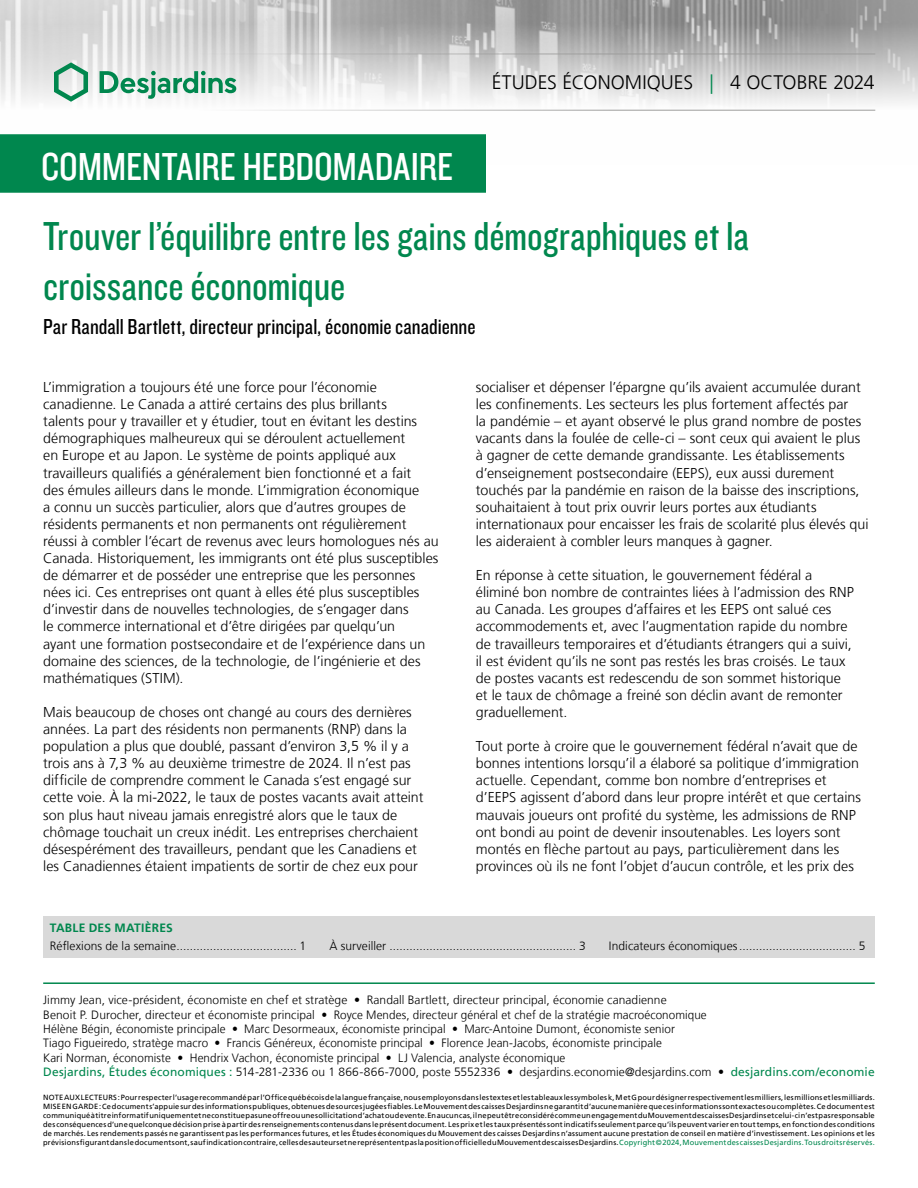
<style>
.page{position:relative;width:918px;height:1188px;background:#fff}
.page>*{position:absolute;margin:0;border:0;box-sizing:border-box;transform-origin:0 0}
.t1{font:42px/50.4px "Knockout 29 Junior Ltweight";letter-spacing:-.005em;color:#00874e}
.t2{font:40.5px "Knockout 29 Junior Ltweight";color:#fff}
.t3{font:22.5px "Knockout 29 Junior Ltweight";color:#000}
.t4{font:300 19.5px "Frutiger LT";letter-spacing:-.005em;color:#000}
.t5{font:300 14.25px/17.1px "Frutiger LT";color:#000}
.t6{font:300 12px/14.4px "Frutiger LT";letter-spacing:.005em;color:#000}
.t7{font:700 12px "Frutiger LT";letter-spacing:.02em;color:#00874e}
.t8{font:7.5px/9px "Frutiger LT";letter-spacing:.025em;color:#000;text-align:justify}
.s1{color:#00874e}
.s2{font-weight:400;color:#00874e}
</style>
<div class="page">
<img style="left:0;top:0;width:918px;height:111px">
<hr style="left:43px;top:54px;width:832px;height:1px;background:#9d9d9c">
<hr style="left:43px;top:110px;width:832px;height:1px;background:#9d9d9c">
<svg style="left:54px;top:62px;width:34px;height:40px"></svg>
<svg style="left:100px;top:71px;width:136px;height:28px"></svg>
<div style="left:0;top:135px;width:485px;height:57px;background:#00874e"></div>
<div style="left:0;top:134px;width:486px;height:59px;border:2px solid #00874e"></div>
<hr style="left:43px;top:982px;width:832px;height:2px;background:#00874e">
<div style="left:43px;top:917px;width:832px;height:41px;background:#d9d9d9"></div>
<h2 class="t2" style="left:41px;top:140px;width:413px">COMMENTAIRE HEBDOMADAIRE</h2>
<h3 class="t4" style="left:492px;top:72px;width:384px">ÉTUDES ÉCONOMIQUES <span class="s1">|</span> 4 OCTOBRE 2024</h3>
<h1 class="t1" style="left:43px;top:209px;width:708px">Trouver l’équilibre entre les gains démographiques et la croissance économique</h1>
<h3 class="t3" style="left:43px;top:312px;width:434px">Par Randall Bartlett, directeur principal, économie canadienne</h3>
<p class="t5" style="left:43px;top:379px;width:397px">L’immigration a toujours été une force pour l’économie canadienne. Le Canada a attiré certains des plus brillants<br>talents pour y travailler et y étudier, tout en évitant les destins démographiques malheureux qui se déroulent actuellement<br>en Europe et au Japon. Le système de points appliqué aux travailleurs qualifiés a généralement bien fonctionné et a fait<br>des émules ailleurs dans le monde. L’immigration économique<br>a connu un succès particulier, alors que d’autres groupes de résidents permanents et non permanents ont régulièrement réussi à combler l’écart de revenus avec leurs homologues nés au Canada. Historiquement, les immigrants ont été plus susceptibles de démarrer et de posséder une entreprise que les personnes nées ici. Ces entreprises ont quant à elles été plus susceptibles d’investir dans de nouvelles technologies, de s’engager dans<br>le commerce international et d’être dirigées par quelqu’un<br>ayant une formation postsecondaire et de l’expérience dans un domaine des sciences, de la technologie, de l’ingénierie et des mathématiques (STIM).</p>
<p class="t5" style="left:43px;top:704px;width:382px">Mais beaucoup de choses ont changé au cours des dernières années. La part des résidents non permanents (RNP) dans la population a plus que doublé, passant d’environ 3,5 % il y a trois ans à 7,3 % au deuxième trimestre de 2024. Il n’est pas difficile de comprendre comment le Canada s’est engagé sur cette voie. À la mi‑2022, le taux de postes vacants avait atteint son plus haut niveau jamais enregistré alors que le taux de chômage touchait un creux inédit. Les entreprises cherchaient désespérément des travailleurs, pendant que les Canadiens et les Canadiennes étaient impatients de sortir de chez eux pour</p>
<p class="t5" style="left:476px;top:379px;width:394px">socialiser et dépenser l’épargne qu’ils avaient accumulée durant les confinements. Les secteurs les plus fortement affectés par<br>la pandémie – et ayant observé le plus grand nombre de postes vacants dans la foulée de celle-ci – sont ceux qui avaient le plus à gagner de cette demande grandissante. Les établissements d’enseignement postsecondaire (EEPS), eux aussi durement touchés par la pandémie en raison de la baisse des inscriptions, souhaitaient à tout prix ouvrir leurs portes aux étudiants internationaux pour encaisser les frais de scolarité plus élevés qui les aideraient à combler leurs manques à gagner.</p>
<p class="t5" style="left:476px;top:567px;width:380px">En réponse à cette situation, le gouvernement fédéral a éliminé bon nombre de contraintes liées à l’admission des RNP au Canada. Les groupes d’affaires et les EEPS ont salué ces accommodements et, avec l’augmentation rapide du nombre de travailleurs temporaires et d’étudiants étrangers qui a suivi, il est évident qu’ils ne sont pas restés les bras croisés. Le taux de postes vacants est redescendu de son sommet historique et le taux de chômage a freiné son déclin avant de remonter graduellement.</p>
<p class="t5" style="left:476px;top:738px;width:387px">Tout porte à croire que le gouvernement fédéral n’avait que de bonnes intentions lorsqu’il a élaboré sa politique d’immigration actuelle. Cependant, comme bon nombre d’entreprises et d’EEPS agissent d’abord dans leur propre intérêt et que certains mauvais joueurs ont profité du système, les admissions de RNP ont bondi au point de devenir insoutenables. Les loyers sont montés en flèche partout au pays, particulièrement dans les provinces où ils ne font l’objet d’aucun contrôle, et les prix des</p>
<p class="t7" style="left:50px;top:921px;width:124px">TABLE DES MATIÈRES</p>
<p class="t6" style="left:50px;top:938px;width:258px">Réflexions de la semaine.................................... 1</p>
<p class="t6" style="left:329px;top:938px;width:258px">À surveiller ........................................................ 3</p>
<p class="t6" style="left:609px;top:938px;width:258px">Indicateurs économiques................................... 5</p>
<p class="t6" style="left:43px;top:993px;width:833px">Jimmy Jean, vice-président, économiste en chef et stratège • Randall Bartlett, directeur principal, économie canadienne<br>Benoit P. Durocher, directeur et économiste principal • Royce Mendes, directeur général et chef de la stratégie macroéconomique<br>Hélène Bégin, économiste principale • Marc Desormeaux, économiste principal • Marc-Antoine Dumont, économiste senior<br>Tiago Figueiredo, stratège macro • Francis Généreux, économiste principal • Florence Jean-Jacobs, économiste principale<br>Kari Norman, économiste • Hendrix Vachon, économiste principal • LJ Valencia, analyste économique<br><span class="s2">Desjardins, Études économiques :</span> 514‑281‑2336 ou 1 866‑866‑7000, poste 5552336 • desjardins.economie@desjardins.com • <span class="s2">desjardins.com/economie</span></p>
<p class="t8" style="left:43px;top:1093px;width:833px">NOTE AUX LECTEURS :Pourrespecterl’usagerecommandéparl’Officequébécoisdelalanguefrançaise,nousemployonsdanslestextesetlestableauxlessymbolesk,MetGpourdésignerrespectivementlesmilliers,lesmillionsetlesmilliards.<br>MISEENGARDE :Cedocuments’appuiesurdesinformationspubliques,obtenuesdesourcesjugéesfiables.LeMouvementdescaissesDesjardinsnegarantitd’aucunemanièrequecesinformationssontexactesoucomplètes.Cedocumentest communiquéàtitreinformatifuniquementetneconstituepasuneoffreouunesollicitationd’achatoudevente.Enaucuncas,ilnepeutêtreconsidérécommeunengagementduMouvementdescaissesDesjardinsetcelui-cin’estpasresponsable des conséquencesd’unequelconquedécisionprise àpartirdesrenseignements contenusdansleprésentdocument. Lesprix etlestauxprésentéssontindicatifsseulementparcequ’ilspeuvent varier entouttemps, enfonctiondes conditions de marchés. Les rendements passés ne garantissent pas les performances futures, et les Études économiques du Mouvement des caisses Desjardins n’assument aucune prestation de conseil en matière d’investissement. Les opinions et les prévisionsfigurantdansledocumentsont,saufindicationcontraire,cellesdesauteursetnereprésententpaslapositionofficielleduMouvementdescaissesDesjardins.<span class="s1">Copyright © 2024,MouvementdescaissesDesjardins.Tousdroitsréservés.</span></p>
</div>
